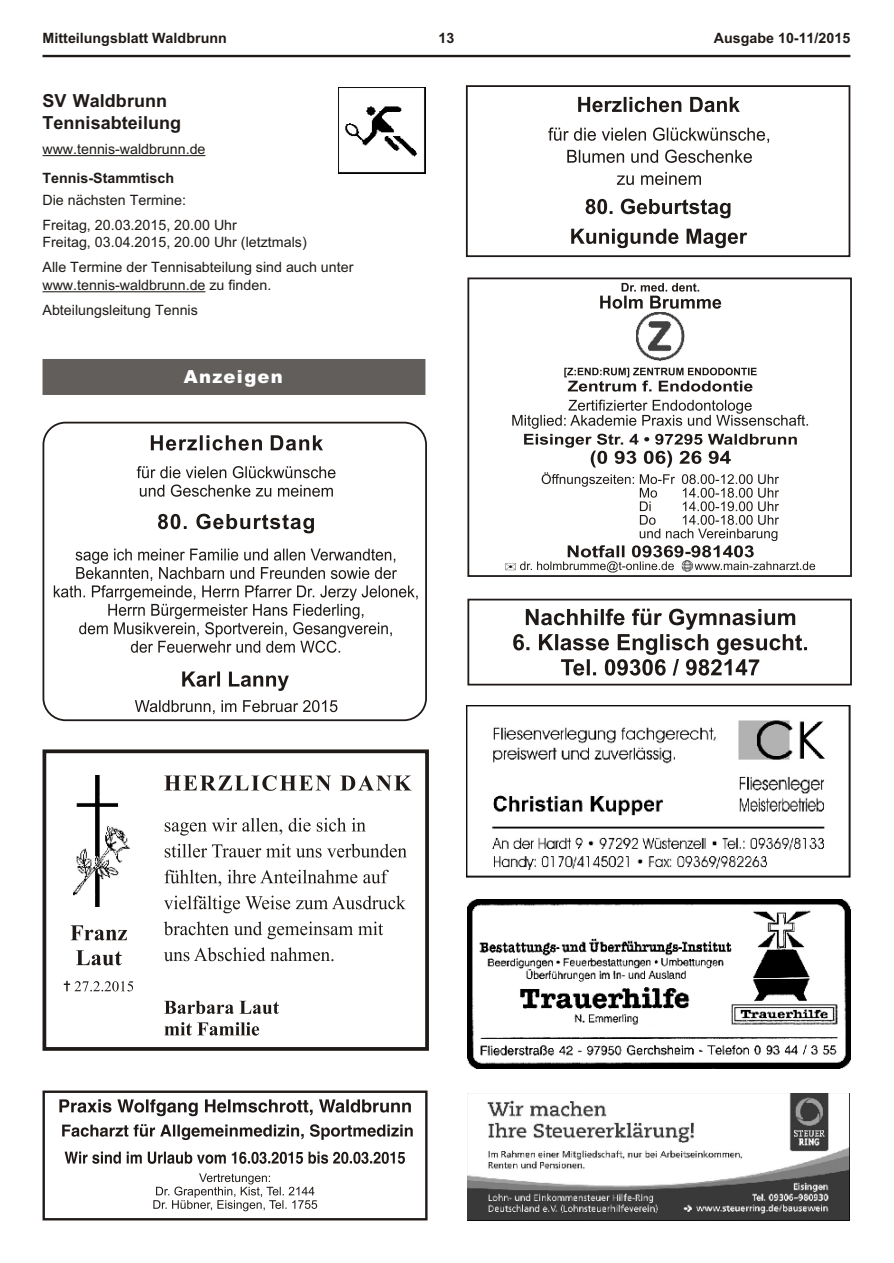
<style>
.page{position:relative;width:894px;height:1263px;background:#fff}
.page>*{position:absolute;margin:0;border:0;box-sizing:border-box;transform-origin:0 0}
.t1{font:700 18px/21.8px "Arial";color:#1f1a17}
.t2{font:900 18px "Arial";letter-spacing:.07em;color:#fff}
.t3{font:14.25px/24.9px "Arial";color:#1f1a17}
.t4{font:700 14.25px "Arial";color:#1f1a17}
</style>
<div class="page">
<hr style="left:43px;top:155px;width:162px;height:1px;background:#1f1a17">
<hr style="left:43px;top:291px;width:162px;height:1px;background:#1f1a17">
<div style="left:43px;top:359px;width:382px;height:36px;background:#615e5c"></div>
<hr style="left:43px;top:55px;width:807px;height:2px;background:#1f1a17">
<img style="left:339px;top:88px;width:86px;height:85px">
<div style="left:43px;top:422px;width:384px;height:299px;border:2px solid #1f1a17;border-radius:22px"></div>
<svg style="left:151px;top:435px;width:172px;height:16px"></svg>
<svg style="left:158px;top:514px;width:156px;height:19px"></svg>
<svg style="left:182px;top:671px;width:107px;height:20px"></svg>
<svg style="left:137px;top:466px;width:199px;height:31px"></svg>
<svg style="left:135px;top:700px;width:202px;height:14px"></svg>
<svg style="left:54px;top:549px;width:364px;height:104px"></svg>
<div style="left:43px;top:749px;width:386px;height:302px;border:4px solid #1f1a17"></div>
<svg style="left:164px;top:775px;width:248px;height:16px"></svg>
<svg style="left:164px;top:1001px;width:115px;height:35px"></svg>
<svg style="left:71px;top:925px;width:56px;height:40px"></svg>
<svg style="left:64px;top:981px;width:69px;height:10px"></svg>
<svg style="left:164px;top:818px;width:243px;height:143px"></svg>
<img style="left:73px;top:776px;width:56px;height:130px">
<div style="left:43px;top:1091px;width:385px;height:129px;border:2px solid #1f1a17"></div>
<svg style="left:59px;top:1099px;width:352px;height:17px"></svg>
<svg style="left:62px;top:1124px;width:351px;height:16px"></svg>
<svg style="left:65px;top:1152px;width:340px;height:12px"></svg>
<svg style="left:153px;top:1173px;width:164px;height:38px"></svg>
<div style="left:466px;top:85px;width:384px;height:172px;border:2px solid #1f1a17"></div>
<svg style="left:578px;top:97px;width:162px;height:15px"></svg>
<svg style="left:586px;top:199px;width:144px;height:19px"></svg>
<svg style="left:571px;top:229px;width:176px;height:19px"></svg>
<svg style="left:548px;top:127px;width:221px;height:58px"></svg>
<div style="left:467px;top:599px;width:385px;height:87px;border:2px solid #1f1a17"></div>
<svg style="left:513px;top:609px;width:294px;height:67px"></svg>
<img style="left:467px;top:899px;width:383px;height:169px">
<img style="left:467px;top:1093px;width:382px;height:127px">
<div style="left:467px;top:278px;width:385px;height:299px;border:2px solid #1f1a17"></div>
<img style="left:637px;top:312px;width:48px;height:48px">
<svg style="left:564px;top:368px;width:193px;height:24px"></svg>
<svg style="left:600px;top:283px;width:121px;height:26px"></svg>
<svg style="left:505px;top:400px;width:310px;height:173px"></svg>
<img style="left:467px;top:706px;width:383px;height:171px">
<p class="t4" style="left:43px;top:32px;width:186px">Mitteilungsblatt Waldbrunn</p>
<p class="t4" style="left:439px;top:32px;width:17px">13</p>
<p class="t4" style="left:714px;top:32px;width:138px">Ausgabe 10-11/2015</p>
<p class="t1" style="left:43px;top:91px;width:140px">SV Wald brunn<br>Ten nis ab tei lung</p>
<p class="t3" style="left:43px;top:137px;width:165px">www.ten nis-wald brunn.de</p>
<p class="t4" style="left:43px;top:173px;width:133px">Ten nis-Stamm tisch</p>
<p class="t3" style="left:43px;top:189px;width:196px">Die nächs ten Ter mi ne:<br>Frei tag, 20.03.2015, 20.00 Uhr</p>
<p class="t3" style="left:43px;top:231px;width:312px">Frei tag, 03.04.2015, 20.00 Uhr (letzt mals)<br>Alle Ter mi ne der Ten nis ab tei lung sind auch un ter</p>
<p class="t3" style="left:43px;top:274px;width:230px">www.ten nis-wald brunn.de zu fin den.<br>Ab tei lungs lei tung Ten nis</p>
<p class="t2" style="left:184px;top:370px;width:101px">Anzeigen</p>
</div>
